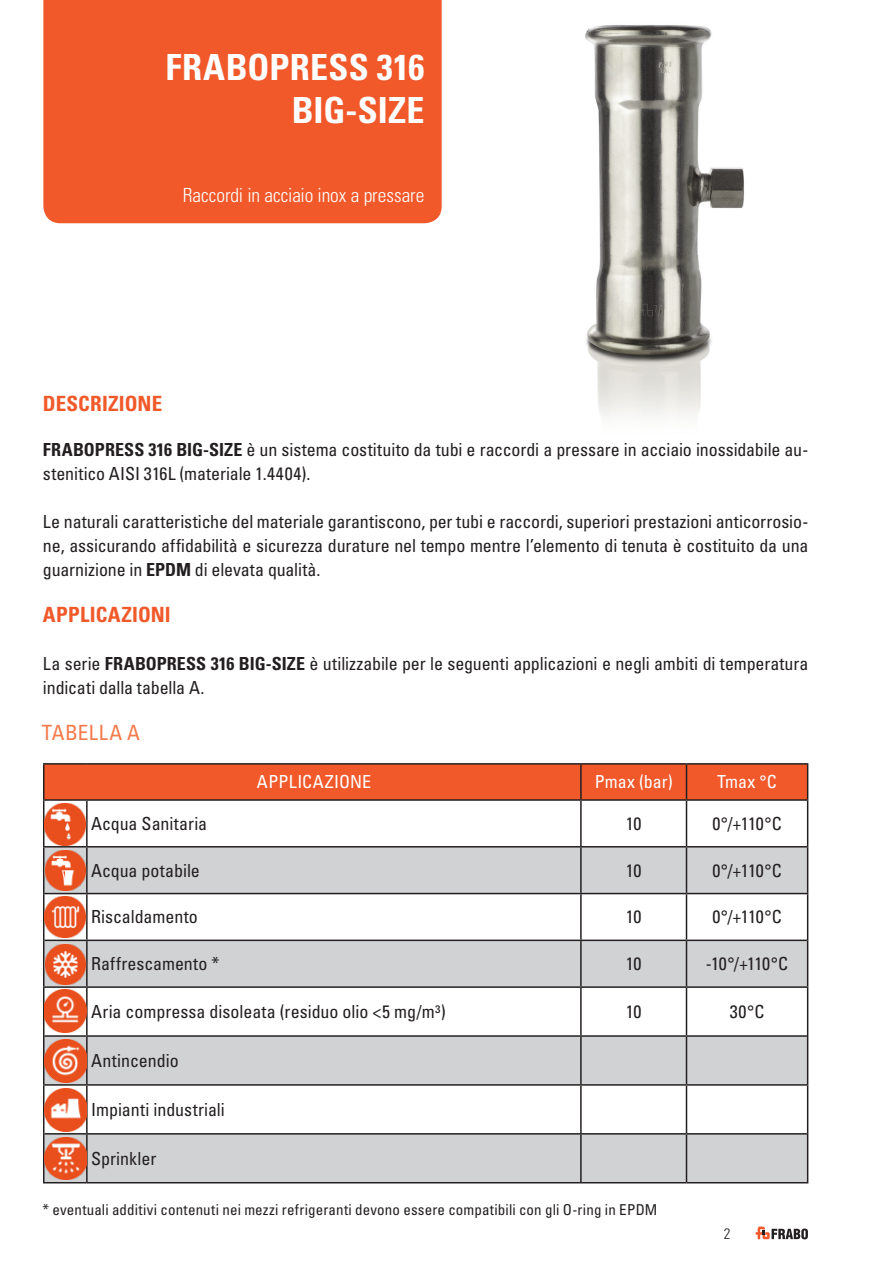
<style>
.page{position:relative;width:893px;height:1263px;background:#fff}
.page>*{position:absolute;margin:0;border:0;box-sizing:border-box;transform-origin:0 0}
.TITOLO_WHITE{font:700 condensed 36px "Univers LT Std";letter-spacing:.01em;color:#fff}
.TITOLO_SEZIONE_CATEG{font:700 condensed 21px "Univers LT Std";letter-spacing:.01em;color:#f1592a}
.SOTTOTITOLO_SEZIONE{font:condensed 21px "Univers LT Std";letter-spacing:.02em;color:#f47b4c}
.tipo_raccordi{font:300 condensed 19.5px "Univers LT Std";letter-spacing:-.005em;color:#fff}
.Paragrafo_standard{font:condensed 18px/24px "Univers LT Std";letter-spacing:-.005em;color:#231f20}
.DATI_TABELLA{font:condensed 18px "Univers LT Std";color:#231f20}
.INTESTAZIONE_TABELLA{font:condensed 18px "Univers LT Std";letter-spacing:-.005em;color:#fff}
.DATI_TABELLA-2{font:condensed 18px "Univers LT Std";letter-spacing:.015em;color:#fff}
.DESCRIZIONE_PRODOTTO{font:condensed 15px "Univers LT Std";letter-spacing:.01em;color:#231f20}
.t1{font:300 condensed 15px "Univers LT Std";color:#231f20}
.s1{font-weight:700}
</style>
<div class="page">
<img style="left:585px;top:25px;width:159px;height:392px">
<svg style="left:756px;top:1226px;width:52px;height:13px"></svg>
<div style="left:44px;top:765px;width:763px;height:34px;background:#f1592a"></div>
<div style="left:88px;top:847px;width:719px;height:335px;background:#d1d2d4"></div>
<svg style="left:88px;top:894px;width:719px;height:239px"></svg>
<hr style="left:43px;top:763px;width:44px;height:2px;background:#231f20">
<hr style="left:43px;top:765px;width:1px;height:34px;background:#231f20">
<hr style="left:87px;top:763px;width:494px;height:2px;background:#231f20">
<hr style="left:581px;top:763px;width:105px;height:2px;background:#231f20">
<hr style="left:580px;top:765px;width:2px;height:34px;background:#231f20">
<hr style="left:686px;top:763px;width:122px;height:2px;background:#231f20">
<hr style="left:686px;top:765px;width:1px;height:34px;background:#231f20">
<hr style="left:807px;top:765px;width:1px;height:34px;background:#231f20">
<hr style="left:43px;top:799px;width:44px;height:2px;background:#231f20">
<hr style="left:87px;top:799px;width:494px;height:2px;background:#231f20">
<hr style="left:581px;top:799px;width:105px;height:2px;background:#231f20">
<hr style="left:686px;top:799px;width:122px;height:2px;background:#231f20">
<hr style="left:44px;top:939px;width:43px;height:2px;background:#231f20">
<hr style="left:87px;top:939px;width:494px;height:2px;background:#231f20">
<hr style="left:581px;top:939px;width:105px;height:2px;background:#231f20">
<hr style="left:686px;top:939px;width:121px;height:2px;background:#231f20">
<hr style="left:43px;top:801px;width:1px;height:45px;background:#231f20">
<hr style="left:86px;top:801px;width:2px;height:45px;background:#231f20">
<hr style="left:580px;top:801px;width:2px;height:45px;background:#231f20">
<hr style="left:686px;top:801px;width:1px;height:45px;background:#231f20">
<hr style="left:807px;top:801px;width:1px;height:45px;background:#231f20">
<hr style="left:43px;top:846px;width:44px;height:1px;background:#231f20">
<hr style="left:43px;top:847px;width:1px;height:46px;background:#231f20">
<hr style="left:87px;top:846px;width:494px;height:1px;background:#231f20">
<hr style="left:86px;top:847px;width:2px;height:46px;background:#231f20">
<hr style="left:581px;top:846px;width:105px;height:1px;background:#231f20">
<hr style="left:580px;top:847px;width:2px;height:46px;background:#231f20">
<hr style="left:686px;top:846px;width:122px;height:1px;background:#231f20">
<hr style="left:686px;top:847px;width:1px;height:46px;background:#231f20">
<hr style="left:807px;top:847px;width:1px;height:46px;background:#231f20">
<hr style="left:43px;top:893px;width:44px;height:1px;background:#231f20">
<hr style="left:43px;top:894px;width:1px;height:46px;background:#231f20">
<hr style="left:87px;top:893px;width:494px;height:1px;background:#231f20">
<hr style="left:86px;top:894px;width:2px;height:45px;background:#231f20">
<hr style="left:581px;top:893px;width:105px;height:1px;background:#231f20">
<hr style="left:580px;top:894px;width:2px;height:45px;background:#231f20">
<hr style="left:686px;top:893px;width:122px;height:1px;background:#231f20">
<hr style="left:686px;top:894px;width:1px;height:45px;background:#231f20">
<hr style="left:807px;top:894px;width:1px;height:46px;background:#231f20">
<hr style="left:43px;top:940px;width:1px;height:46px;background:#231f20">
<hr style="left:86px;top:941px;width:2px;height:45px;background:#231f20">
<hr style="left:580px;top:941px;width:2px;height:45px;background:#231f20">
<hr style="left:686px;top:941px;width:1px;height:45px;background:#231f20">
<hr style="left:807px;top:940px;width:1px;height:46px;background:#231f20">
<hr style="left:43px;top:986px;width:44px;height:2px;background:#231f20">
<hr style="left:43px;top:988px;width:1px;height:48px;background:#231f20">
<hr style="left:87px;top:986px;width:494px;height:2px;background:#231f20">
<hr style="left:86px;top:988px;width:2px;height:47px;background:#231f20">
<hr style="left:581px;top:986px;width:105px;height:2px;background:#231f20">
<hr style="left:580px;top:988px;width:2px;height:47px;background:#231f20">
<hr style="left:686px;top:986px;width:122px;height:2px;background:#231f20">
<hr style="left:686px;top:988px;width:1px;height:47px;background:#231f20">
<hr style="left:807px;top:988px;width:1px;height:48px;background:#231f20">
<hr style="left:43px;top:1086px;width:1px;height:48px;background:#231f20">
<hr style="left:86px;top:1086px;width:2px;height:47px;background:#231f20">
<hr style="left:580px;top:1086px;width:2px;height:47px;background:#231f20">
<hr style="left:686px;top:1086px;width:1px;height:47px;background:#231f20">
<hr style="left:807px;top:1086px;width:1px;height:48px;background:#231f20">
<hr style="left:43px;top:1036px;width:1px;height:48px;background:#231f20">
<hr style="left:44px;top:1035px;width:43px;height:2px;background:#231f20">
<hr style="left:581px;top:1035px;width:105px;height:2px;background:#231f20">
<hr style="left:686px;top:1035px;width:121px;height:2px;background:#231f20">
<hr style="left:686px;top:1037px;width:1px;height:47px;background:#231f20">
<hr style="left:807px;top:1036px;width:1px;height:48px;background:#231f20">
<hr style="left:43px;top:1084px;width:44px;height:2px;background:#231f20">
<hr style="left:581px;top:1084px;width:105px;height:2px;background:#231f20">
<hr style="left:686px;top:1084px;width:122px;height:2px;background:#231f20">
<hr style="left:86px;top:1037px;width:2px;height:47px;background:#231f20">
<hr style="left:87px;top:1035px;width:494px;height:2px;background:#231f20">
<hr style="left:580px;top:1037px;width:2px;height:47px;background:#231f20">
<hr style="left:87px;top:1084px;width:494px;height:2px;background:#231f20">
<hr style="left:43px;top:1134px;width:1px;height:48px;background:#231f20">
<hr style="left:44px;top:1133px;width:43px;height:1px;background:#231f20">
<hr style="left:581px;top:1133px;width:105px;height:1px;background:#231f20">
<hr style="left:686px;top:1133px;width:121px;height:1px;background:#231f20">
<hr style="left:686px;top:1134px;width:1px;height:48px;background:#231f20">
<hr style="left:807px;top:1134px;width:1px;height:48px;background:#231f20">
<hr style="left:43px;top:1182px;width:44px;height:1px;background:#231f20">
<hr style="left:581px;top:1182px;width:105px;height:1px;background:#231f20">
<hr style="left:686px;top:1182px;width:122px;height:1px;background:#231f20">
<hr style="left:86px;top:1134px;width:2px;height:48px;background:#231f20">
<hr style="left:87px;top:1133px;width:494px;height:1px;background:#231f20">
<hr style="left:580px;top:1134px;width:2px;height:48px;background:#231f20">
<hr style="left:87px;top:1182px;width:494px;height:1px;background:#231f20">
<img style="left:44px;top:801px;width:42px;height:138px">
<img style="left:44px;top:941px;width:42px;height:45px">
<img style="left:44px;top:988px;width:42px;height:47px">
<img style="left:44px;top:1037px;width:42px;height:47px">
<img style="left:44px;top:1086px;width:42px;height:96px">
<div style="left:43px;top:0;width:399px;height:223px;background:#f1592a"></div>
<p class="TITOLO_WHITE" style="left:165px;top:45px;width:261px">FRABOPRESS 316</p>
<p class="TITOLO_WHITE" style="left:292px;top:88px;width:134px">BIG-SIZE</p>
<p class="tipo_raccordi" style="left:183px;top:184px;width:243px">Raccordi in acciaio inox a pressare</p>
<p class="TITOLO_SEZIONE_CATEG" style="left:43px;top:390px;width:121px">DESCRIZIONE</p>
<p class="Paragrafo_standard" style="left:43px;top:437px;width:767px"><span class="s1">FRABOPRESS 316 BIG-SIZE</span> è un sistema costituito da tubi e raccordi a pressare in acciaio inossidabile au&shy;stenitico AISI 316L (materiale 1.4404).</p>
<p class="Paragrafo_standard" style="left:43px;top:509px;width:767px;text-align:justify">Le naturali caratteristiche del materiale garantiscono, per tubi e raccordi, superiori prestazioni anticorrosio&shy;ne, assicurando affidabilità e sicurezza durature nel tempo mentre l’elemento di tenuta è costituito da una guarnizione in <span class="s1">EPDM</span> di elevata qualità.</p>
<p class="TITOLO_SEZIONE_CATEG" style="left:43px;top:602px;width:129px">APPLICAZIONI</p>
<p class="Paragrafo_standard" style="left:43px;top:651px;width:767px">La serie <span class="s1">FRABOPRESS 316 BIG-SIZE</span> è utilizzabile per le seguenti applicazioni e negli ambiti di temperatura indicati dalla tabella A.</p>
<p class="SOTTOTITOLO_SEZIONE" style="left:42px;top:719px;width:99px">TABELLA A</p>
<p class="DATI_TABELLA-2" style="left:257px;top:771px;width:116px">APPLICAZIONE</p>
<p class="INTESTAZIONE_TABELLA" style="left:595px;top:771px;width:79px">Pmax (bar)</p>
<p class="INTESTAZIONE_TABELLA" style="left:717px;top:771px;width:61px">Tmax °C</p>
<p class="DATI_TABELLA" style="left:91px;top:812px;width:118px">Acqua Sanitaria</p>
<p class="DATI_TABELLA" style="left:626px;top:812px;width:17px">10</p>
<p class="DATI_TABELLA" style="left:712px;top:812px;width:71px">0°/+110°C</p>
<p class="DATI_TABELLA" style="left:91px;top:859px;width:110px">Acqua potabile</p>
<p class="DATI_TABELLA" style="left:626px;top:859px;width:17px">10</p>
<p class="DATI_TABELLA" style="left:712px;top:859px;width:71px">0°/+110°C</p>
<p class="DATI_TABELLA" style="left:91px;top:906px;width:108px">Riscaldamento</p>
<p class="DATI_TABELLA" style="left:626px;top:906px;width:17px">10</p>
<p class="DATI_TABELLA" style="left:712px;top:906px;width:71px">0°/+110°C</p>
<p class="DATI_TABELLA" style="left:91px;top:952px;width:130px">Raffrescamento *</p>
<p class="DATI_TABELLA" style="left:626px;top:952px;width:17px">10</p>
<p class="DATI_TABELLA" style="left:706px;top:952px;width:84px">-10°/+110°C</p>
<p class="DATI_TABELLA" style="left:91px;top:1000px;width:356px">Aria compressa disoleata (residuo olio &lt;5 mg/m³)</p>
<p class="DATI_TABELLA" style="left:626px;top:1000px;width:17px">10</p>
<p class="DATI_TABELLA" style="left:730px;top:1000px;width:36px">30°C</p>
<p class="DATI_TABELLA" style="left:91px;top:1049px;width:89px">Antincendio</p>
<p class="DATI_TABELLA" style="left:91px;top:1098px;width:135px">Impianti industriali</p>
<p class="DATI_TABELLA" style="left:91px;top:1147px;width:67px">Sprinkler</p>
<p class="DESCRIZIONE_PRODOTTO" style="left:43px;top:1200px;width:616px">* eventuali additivi contenuti nei mezzi refrigeranti devono essere compatibili con gli O-ring in EPDM</p>
<p class="t1" style="left:724px;top:1225px;width:8px">2</p>
</div>
